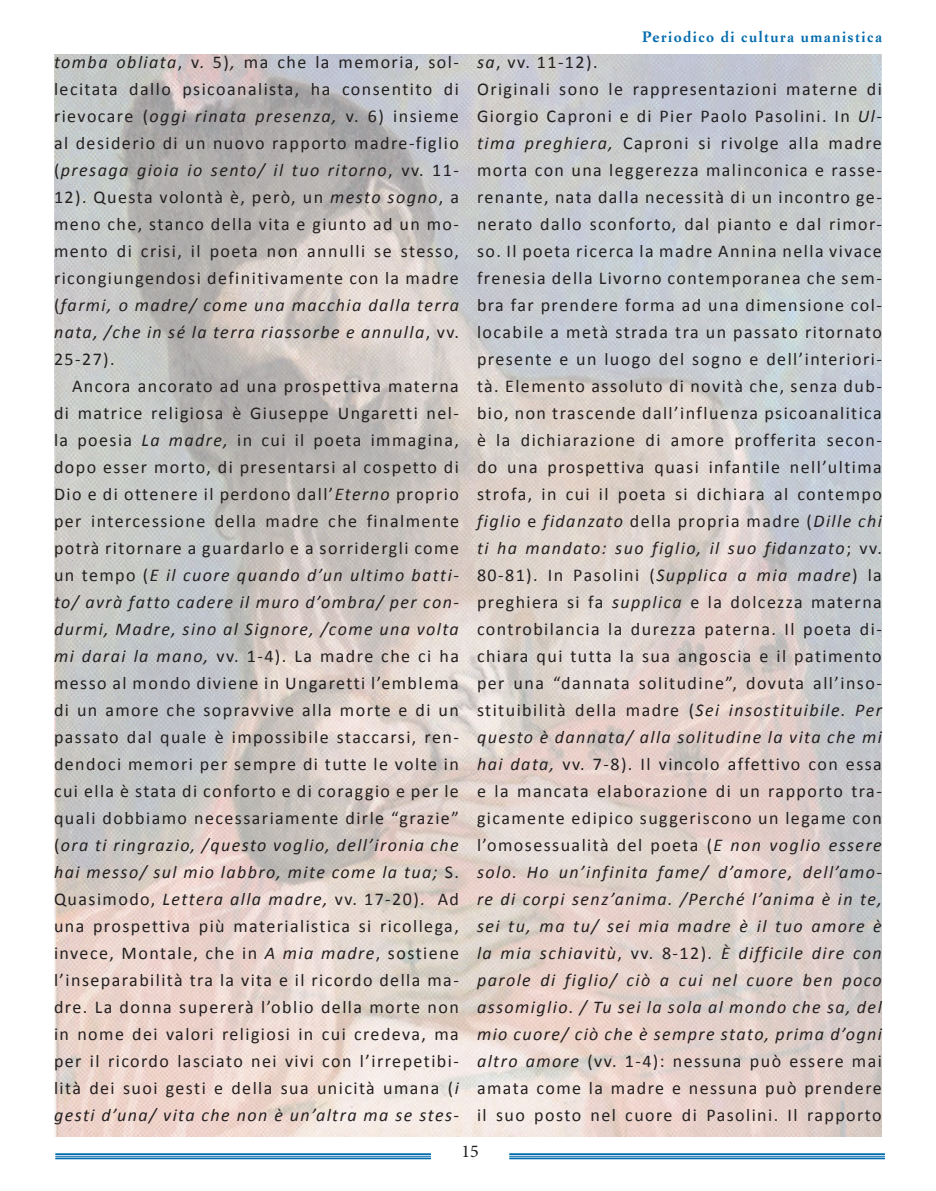
<style>
.page{position:relative;width:936px;height:1191px;background:#fff}
.page>*{position:absolute;margin:0;border:0;box-sizing:border-box;transform-origin:0 0}
.t1{font:18px/27px "Calibri";letter-spacing:.08em;color:#231f20;text-align:justify}
.t2{font:18px "Minion Pro";color:#231f20}
.t3{font:700 15px "Simoncini Garamond";letter-spacing:.1em;color:#006aad}
.s1{font-style:italic}
</style>
<div class="page">
<hr style="left:55px;top:1153px;width:376px;height:2px;background:#006aad">
<hr style="left:55px;top:1155px;width:376px;height:1px;background:#006aad">
<hr style="left:55px;top:1157px;width:376px;height:2px;background:#006aad">
<hr style="left:509px;top:1153px;width:375px;height:2px;background:#006aad">
<hr style="left:509px;top:1155px;width:375px;height:1px;background:#006aad">
<hr style="left:509px;top:1157px;width:375px;height:2px;background:#006aad">
<img style="left:54px;top:54px;width:827px;height:1083px">
<p class="t1" style="left:54px;top:48px;width:406px"><span class="s1">tomba obliata</span>, v. 5)<span class="s1">,</span> ma che la memoria, sol&shy;lecitata dallo psicoanalista, ha consentito di rievocare (<span class="s1">oggi rinata presenza,</span> v. 6) insieme al desiderio di un nuovo rapporto madre-figlio (<span class="s1">presaga gioia io sento/ il tuo ritorno</span>, vv. 11- 12). Questa volontà è, però, un <span class="s1">mesto sogno</span>, a meno che, stanco della vita e giunto ad un mo&shy;mento di crisi, il poeta non annulli se stesso, ricongiungendosi definitivamente con la madre (<span class="s1">farmi, o madre/ come una macchia dalla terra nata, /che in sé la terra riassorbe e annulla</span>, vv.<br>25-27).</p>
<p class="t1" style="left:54px;top:372px;width:406px;text-indent:18px">Ancora ancorato ad una prospettiva materna di matrice religiosa è Giuseppe Ungaretti nel&shy;la poesia <span class="s1">La madre,</span> in cui il poeta immagina, dopo esser morto, di presentarsi al cospetto di Dio e di ottenere il perdono dall’<span class="s1">Eterno</span> proprio per intercessione della madre che finalmente potrà ritornare a guardarlo e a sorridergli come un tempo (<span class="s1">E il cuore quando d’un ultimo batti&shy;to/ avrà fatto cadere il muro d’ombra/ per con&shy;durmi, Madre, sino al Signore, /come una volta mi darai la mano,</span> vv. 1-4). La madre che ci ha messo al mondo diviene in Ungaretti l’emblema di un amore che sopravvive alla morte e di un passato dal quale è impossibile staccarsi, ren&shy;dendoci memori per sempre di tutte le volte in cui ella è stata di conforto e di coraggio e per le quali dobbiamo necessariamente dirle “grazie” (<span class="s1">ora ti ringrazio, /questo voglio, dell’ironia che hai messo/ sul mio labbro, mite come la tua;</span> S.<br>Quasimodo, <span class="s1">Lettera alla madre,</span> vv. 17-20). Ad una prospettiva più materialistica si ricollega, invece, Montale, che in <span class="s1">A mia madre</span>, sostiene l’inseparabilità tra la vita e il ricordo della ma&shy;dre. La donna supererà l’oblio della morte non in nome dei valori religiosi in cui credeva, ma per il ricordo lasciato nei vivi con l’irrepetibi&shy;lità dei suoi gesti e della sua unicità umana (<span class="s1">i gesti d’una/ vita che non è un’altra ma se stes-</span></p>
<p class="t3" style="left:642px;top:27px;width:241px">Periodico di cultura umanistica</p>
<p class="t1" style="left:477px;top:48px;width:122px"><span class="s1">sa</span>, vv. 11-12).</p>
<p class="t1" style="left:477px;top:75px;width:406px">Originali sono le rappresentazioni materne di Giorgio Caproni e di Pier Paolo Pasolini. In <span class="s1">Ul&shy;tima preghiera,</span> Caproni si rivolge alla madre morta con una leggerezza malinconica e rasse&shy;renante, nata dalla necessità di un incontro ge&shy;nerato dallo sconforto, dal pianto e dal rimor&shy;so. Il poeta ricerca la madre Annina nella vivace frenesia della Livorno contemporanea che sem&shy;bra far prendere forma ad una dimensione col&shy;locabile a metà strada tra un passato ritornato presente e un luogo del sogno e dell’interiori&shy;tà. Elemento assoluto di novità che, senza dub&shy;bio, non trascende dall’influenza psicoanalitica è la dichiarazione di amore profferita secon&shy;do una prospettiva quasi infantile nell’ultima strofa, in cui il poeta si dichiara al contempo <span class="s1">figlio</span> e <span class="s1">fidanzato</span> della propria madre (<span class="s1">Dille chi ti ha mandato: suo figlio, il suo fidanzato</span>; vv.<br>80-81). In Pasolini (<span class="s1">Supplica a mia madre</span>) la preghiera si fa <span class="s1">supplica</span> e la dolcezza materna controbilancia la durezza paterna. Il poeta di&shy;chiara qui tutta la sua angoscia e il patimento per una “dannata solitudine”, dovuta all’inso&shy;stituibilità della madre (<span class="s1">Sei insostituibile. Per questo è dannata/ alla solitudine la vita che mi hai data,</span> vv. 7-8). Il vincolo affettivo con essa e la mancata elaborazione di un rapporto tra&shy;gicamente edipico suggeriscono un legame con l’omosessualità del poeta (<span class="s1">E non voglio essere solo. Ho un’infinita fame/ d’amore, dell’amo&shy;re di corpi senz’anima. /Perché l’anima è in te, sei tu, ma tu/ sei mia madre è il tuo amore è la mia schiavitù</span>, vv. 8-12). <span class="s1">È difficile dire con parole di figlio/ ciò a cui nel cuore ben poco assomiglio. / Tu sei la sola al mondo che sa, del mio cuore/ ciò che è sempre stato, prima d’ogni altro amore</span> (vv. 1-4): nessuna può essere mai amata come la madre e nessuna può prendere il suo posto nel cuore di Pasolini. Il rapporto</p>
<p class="t2" style="left:461px;top:1139px;width:19px">15</p>
</div>
